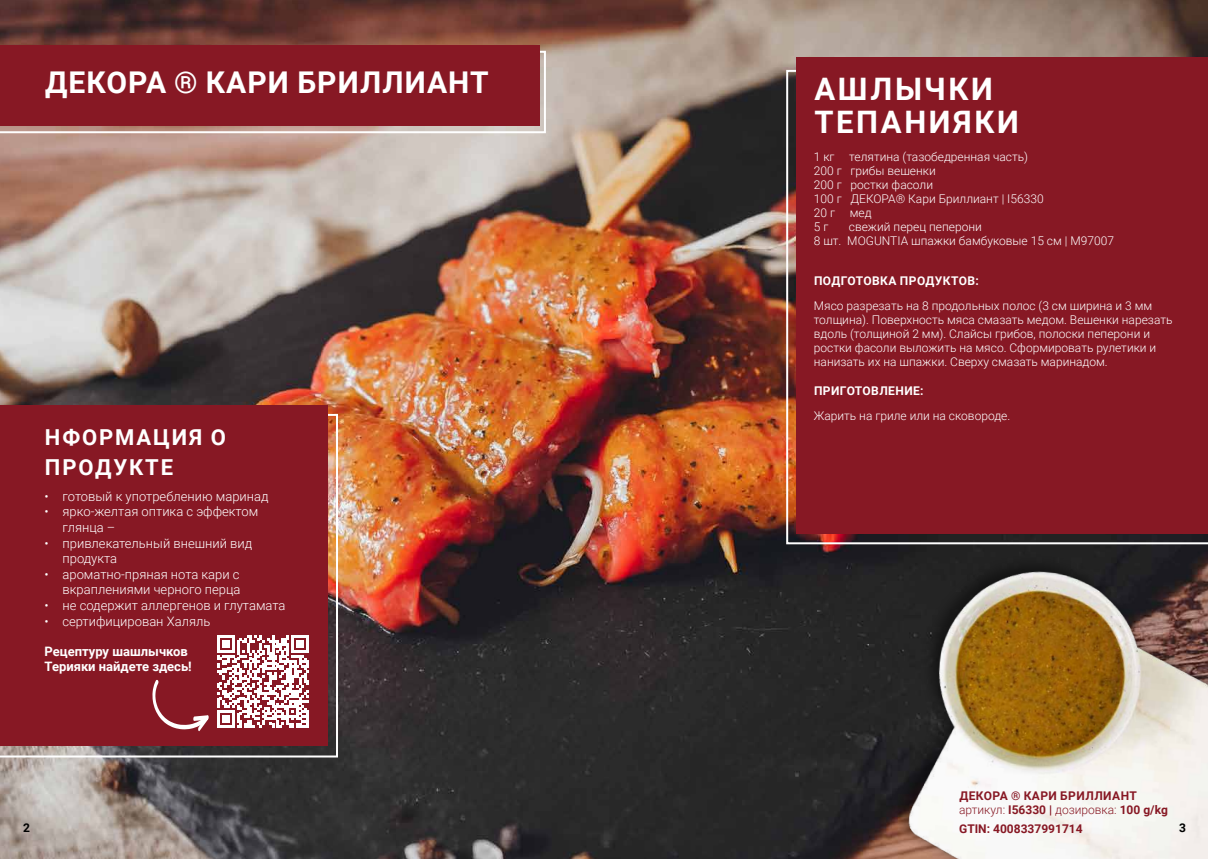
<style>
.page{position:relative;width:1208px;height:859px;background:#fff}
.page>*{position:absolute;margin:0;border:0;box-sizing:border-box;transform-origin:0 0}
.t1{font:700 31px/33.8px "Roboto";letter-spacing:.085em;color:#fff}
.t2{font:700 30px "Roboto";letter-spacing:.035em;color:#fff}
.t3{font:700 22px/30px "Roboto";letter-spacing:.085em;color:#fff}
.t4{font:300 13px/15.6px "Roboto";color:#fff}
.t5{font:700 13px/15.6px "Roboto";color:#fff}
.t6{font:300 12px/14px "Roboto";color:#fff}
.t7{font:700 12px/14.4px "Roboto";letter-spacing:.035em;color:#871824}
.t8{font:700 12px "Roboto";letter-spacing:.035em;color:#fff}
.t9{font:700 12px "Roboto";color:#871824}
.t10{font:700 12px "Roboto";color:#000}
.s1{font-weight:300}
</style>
<div class="page">
<img style="left:0;top:0;width:1208px;height:859px">
<svg style="left:0;top:51px;width:546px;height:82px"></svg>
<img style="left:0;top:414px;width:338px;height:343px">
<img style="left:786px;top:70px;width:10px;height:419px">
<div style="left:0;top:45px;width:539px;height:81px;background:#871824"></div>
<div style="left:0;top:405px;width:328px;height:341px;background:#871824"></div>
<div style="left:796px;top:58px;width:412px;height:476px;background:#871824"></div>
<img style="left:764px;top:489px;width:444px;height:370px">
<svg style="left:217px;top:635px;width:92px;height:92px"></svg>
<svg style="left:152px;top:680px;width:57px;height:51px"></svg>
<h2 class="t2" style="left:45px;top:62px;width:445px">ДЕКОРА ® КАРИ БРИЛЛИАНТ</h2>
<h3 class="t3" style="left:45px;top:421px;width:182px">НФОРМАЦИЯ О<br>ПРОДУКТЕ</h3>
<p class="t4" style="left:45px;top:488px;width:226px">• готовый к употреблению маринад</p>
<p class="t4" style="left:63px;top:503px;width:197px;text-indent:-18px">• ярко-желтая оптика с эффектом глянца –</p>
<p class="t4" style="left:63px;top:535px;width:191px;text-indent:-18px">• привлекательный внешний вид продукта</p>
<p class="t4" style="left:45px;top:566px;width:197px;text-align:right">• ароматно-пряная нота кари с вкраплениями черного перца</p>
<p class="t4" style="left:45px;top:597px;width:242px">• не содержит аллергенов и глутамата</p>
<p class="t4" style="left:45px;top:613px;width:167px">• сертифицирован Халяль</p>
<p class="t5" style="left:45px;top:643px;width:149px">Рецептуру шашлычков<br>Терияки найдете здесь!</p>
<h1 class="t1" style="left:814px;top:70px;width:206px">АШЛЫЧКИ<br>ТЕПАНИЯКИ</h1>
<p class="t6" style="left:814px;top:149px;width:231px">1 кг телятина (тазобедренная часть)<br>200 г грибы вешенки<br>200 г ростки фасоли<br>100 г ДЕКОРА® Кари Бриллиант | I56330<br>20 г мед<br>5 г</p>
<p class="t6" style="left:814px;top:219px;width:302px;text-indent:35px">свежий перец пеперони<br>8 шт. MOGUNTIA шпажки бамбуковые 15 см | M97007</p>
<p class="t8" style="left:814px;top:272px;width:166px">ПОДГОТОВКА ПРОДУКТОВ:</p>
<p class="t6" style="left:814px;top:298px;width:360px">Мясо разрезать на 8 продольных полос (3 см ширина и 3 мм толщина). Поверхность мяса смазать медом. Вешенки нарезать вдоль (толщиной 2 мм). Слайсы грибов, полоски пеперони и ростки фасоли выложить на мясо. Сформировать рулетики и нанизать их на шпажки. Сверху смазать маринадом.</p>
<p class="t8" style="left:814px;top:382px;width:111px">ПРИГОТОВЛЕНИЕ:</p>
<p class="t6" style="left:814px;top:408px;width:198px">Жарить на гриле или на сковороде.</p>
<p class="t7" style="left:959px;top:788px;width:210px">ДЕКОРА ® КАРИ БРИЛЛИАНТ <span class="s1">артикул:</span> I56330 | <span class="s1">дозировка:</span> 100 g/kg</p>
<p class="t9" style="left:959px;top:820px;width:125px">GTIN: 4008337991714</p>
<p class="t10" style="left:23px;top:819px;width:8px">2</p>
<p class="t10" style="left:1179px;top:819px;width:8px">3</p>
</div>
